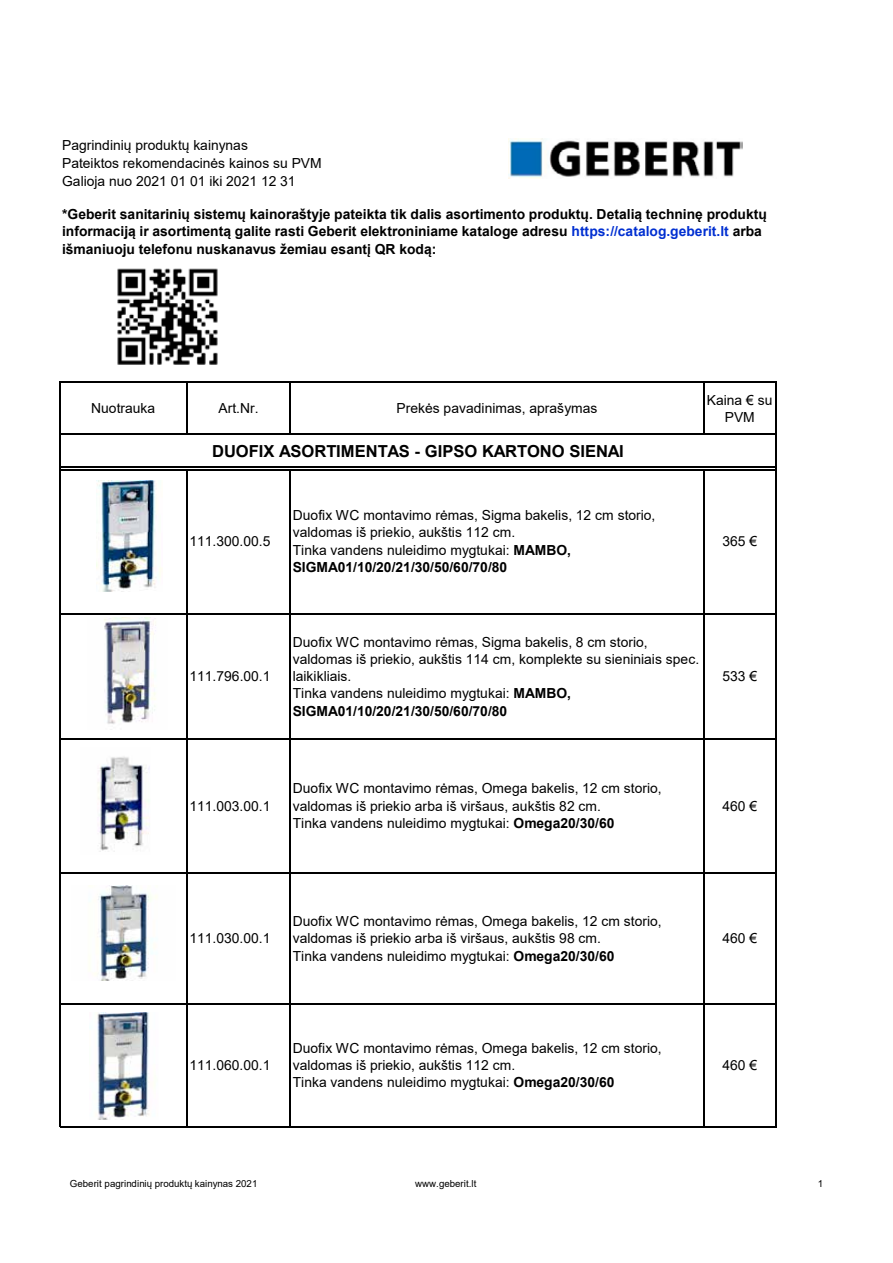
<style>
.page{position:relative;width:893px;height:1263px;background:#fff}
.page>*{position:absolute;margin:0;border:0;box-sizing:border-box;transform-origin:0 0}
.t1{font:700 16.5px "Arial";letter-spacing:-.005em;color:#000}
.t2{font:13.8px/17.4px "Arial";color:#000}
.t3{font:700 13.8px/17.7px "Arial";color:#000}
.t4{font:9.75px "Arial";color:#000}
.s1{color:#002fd1}
.s2{font-weight:700}
</style>
<div class="page">
<hr style="left:186px;top:383px;width:1px;height:52px;background:#000">
<hr style="left:290px;top:383px;width:1px;height:52px;background:#000">
<hr style="left:703px;top:383px;width:1px;height:52px;background:#000">
<hr style="left:59px;top:381px;width:1px;height:746px;background:#000">
<hr style="left:186px;top:470px;width:1px;height:657px;background:#000">
<hr style="left:290px;top:470px;width:1px;height:657px;background:#000">
<hr style="left:703px;top:470px;width:1px;height:657px;background:#000">
<hr style="left:775px;top:383px;width:1px;height:744px;background:#000">
<hr style="left:60px;top:381px;width:716px;height:2px;background:#000">
<hr style="left:60px;top:434px;width:716px;height:1px;background:#000">
<hr style="left:60px;top:466px;width:715px;height:2px;background:#000">
<hr style="left:60px;top:469px;width:715px;height:1px;background:#000">
<hr style="left:60px;top:613px;width:716px;height:2px;background:#000">
<hr style="left:60px;top:739px;width:716px;height:1px;background:#000">
<hr style="left:60px;top:872px;width:716px;height:1px;background:#000">
<hr style="left:60px;top:1003px;width:716px;height:2px;background:#000">
<hr style="left:60px;top:1126px;width:716px;height:1px;background:#000">
<img style="left:509px;top:138px;width:233px;height:40px">
<img style="left:104px;top:618px;width:52px;height:106px">
<img style="left:98px;top:756px;width:52px;height:96px">
<img style="left:97px;top:481px;width:65px;height:111px">
<img style="left:94px;top:886px;width:63px;height:94px">
<img style="left:97px;top:1012px;width:52px;height:107px">
<img style="left:117px;top:268px;width:101px;height:97px">
<p class="t2" style="left:62px;top:136px;width:187px">Pagrindinių produktų kainynas</p>
<p class="t2" style="left:62px;top:154px;width:261px;line-height:18px">Pateiktos rekomendacinės kainos su PVM<br>Galioja nuo 2021 01 01 iki 2021 12 31</p>
<p class="t3" style="left:62px;top:205px;width:706px">*Geberit sanitarinių sistemų kainoraštyje pateikta tik dalis asortimento produktų. Detalią techninę produktų informaciją ir asortimentą galite rasti Geberit elektroniniame kataloge adresu <span class="s1">https://catalog.geberit.lt</span> arba išmaniuoju telefonu nuskanavus žemiau esantį QR kodą:</p>
<p class="t2" style="left:91px;top:399px;width:66px">Nuotrauka</p>
<p class="t2" style="left:219px;top:399px;width:41px">Art.Nr.</p>
<p class="t2" style="left:396px;top:399px;width:202px">Prekės pavadinimas, aprašymas</p>
<p class="t2" style="left:707px;top:391px;width:67px;text-align:center">Kaina € su<br>PVM</p>
<p class="t1" style="left:212px;top:439px;width:413px">DUOFIX ASORTIMENTAS - GIPSO KARTONO SIENAI</p>
<p class="t2" style="left:189px;top:532px;width:82px">111.300.00.5</p>
<p class="t2" style="left:293px;top:506px;width:364px">Duofix WC montavimo rėmas, Sigma bakelis, 12 cm storio, valdomas iš priekio, aukštis 112 cm.<br>Tinka vandens nuleidimo mygtukai: <span class="s2">MAMBO, SIGMA01/10/20/21/30/50/60/70/80</span></p>
<p class="t2" style="left:722px;top:532px;width:36px">365 €</p>
<p class="t2" style="left:189px;top:668px;width:82px">111.796.00.1</p>
<p class="t2" style="left:293px;top:633px;width:408px">Duofix WC montavimo rėmas, Sigma bakelis, 8 cm storio, valdomas iš priekio, aukštis 114 cm, komplekte su sieniniais spec. laikikliais.<br>Tinka vandens nuleidimo mygtukai: <span class="s2">MAMBO, SIGMA01/10/20/21/30/50/60/70/80</span></p>
<p class="t2" style="left:722px;top:668px;width:36px">533 €</p>
<p class="t2" style="left:189px;top:797px;width:82px">111.003.00.1</p>
<p class="t2" style="left:293px;top:780px;width:370px">Duofix WC montavimo rėmas, Omega bakelis, 12 cm storio, valdomas iš priekio arba iš viršaus, aukštis 82 cm.<br>Tinka vandens nuleidimo mygtukai: <span class="s2">Omega20/30/60</span></p>
<p class="t2" style="left:722px;top:797px;width:36px">460 €</p>
<p class="t2" style="left:189px;top:930px;width:82px">111.030.00.1</p>
<p class="t2" style="left:293px;top:912px;width:370px">Duofix WC montavimo rėmas, Omega bakelis, 12 cm storio, valdomas iš priekio arba iš viršaus, aukštis 98 cm.<br>Tinka vandens nuleidimo mygtukai: <span class="s2">Omega20/30/60</span></p>
<p class="t2" style="left:189px;top:1056px;width:82px">111.060.00.1</p>
<p class="t2" style="left:293px;top:1039px;width:370px">Duofix WC montavimo rėmas, Omega bakelis, 12 cm storio, valdomas iš priekio, aukštis 112 cm.<br>Tinka vandens nuleidimo mygtukai: <span class="s2">Omega20/30/60</span></p>
<p class="t2" style="left:722px;top:930px;width:36px">460 €</p>
<p class="t2" style="left:722px;top:1056px;width:36px">460 €</p>
<p class="t4" style="left:70px;top:1177px;width:189px">Geberit pagrindinių produktų kainynas 2021</p>
<p class="t4" style="left:415px;top:1177px;width:63px">www.geberit.lt</p>
<p class="t4" style="left:818px;top:1177px;width:7px">1</p>
</div>
